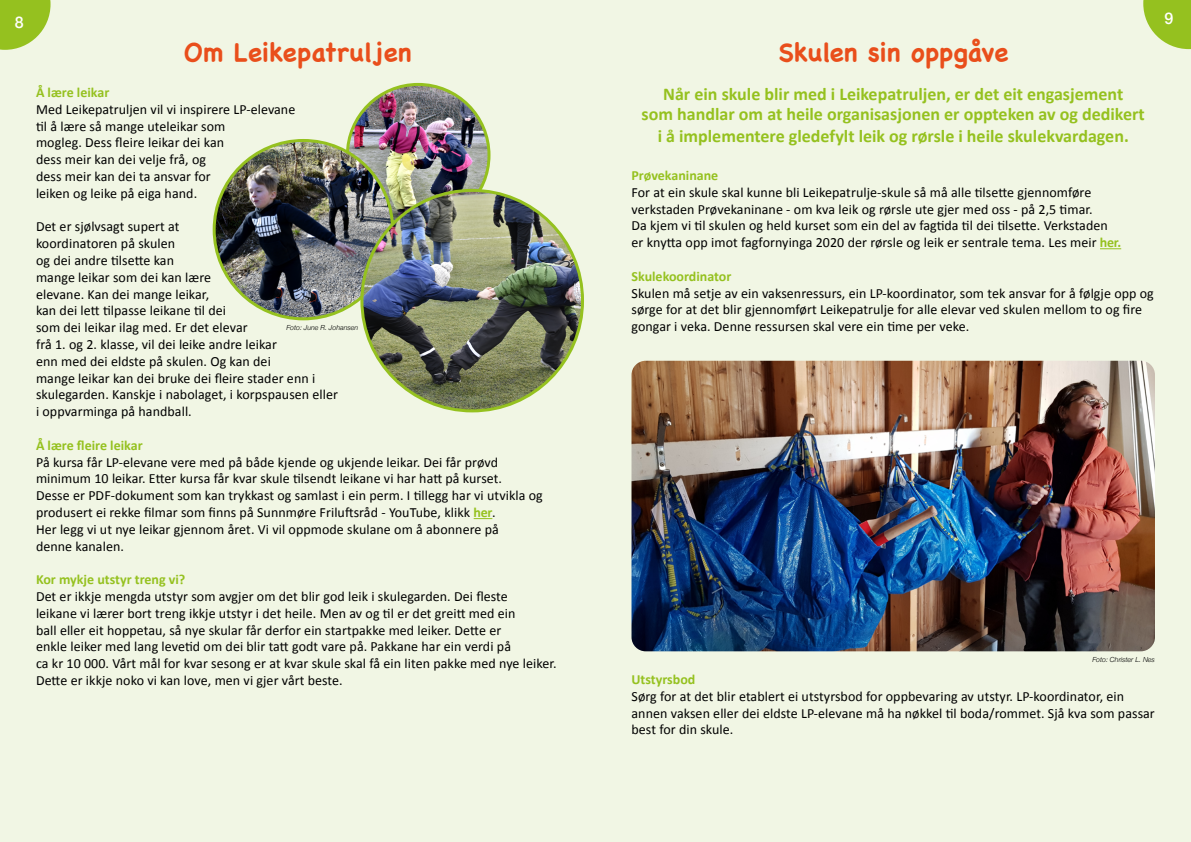
<style>
.page{position:relative;width:1191px;height:842px;background:#f1f6e4}
.page>*{position:absolute;margin:0;border:0;box-sizing:border-box;transform-origin:0 0}
.t1{font:700 26px "Chalkboard SE";color:#e94e1b}
.t2{font:700 18px/20px "Calibri";color:#95c11f;text-align:center}
.t3{font:500 16px "Helvetica Neue";color:#fff}
.t4{font:14px/16.8px "Calibri";letter-spacing:.005em;color:#000}
.t5{font:700 14px "Calibri";color:#95c11f}
.t6{font:italic 300 7px "Helvetica Neue";color:#000}
.s1{font-weight:700;color:#95c11f}
</style>
<div class="page">
<img style="left:347px;top:84px;width:142px;height:107px">
<img style="left:214px;top:140px;width:178px;height:179px;border-radius:89px">
<img style="left:362px;top:191px;width:220px;height:220px">
<img style="left:631px;top:361px;width:524px;height:290px">
<svg style="left:0;top:0;width:51px;height:50px"></svg>
<svg style="left:1143px;top:0;width:48px;height:49px"></svg>
<svg style="left:1100px;top:248px;width:21px;height:1px"></svg>
<svg style="left:473px;top:518px;width:19px;height:1px"></svg>
<p class="t3" style="left:15px;top:9px;width:10px">8</p>
<p class="t3" style="left:1164px;top:6px;width:10px">9</p>
<h1 class="t1" style="left:778px;top:37px;width:232px">Skulen sin oppgåve</h1>
<p class="t2" style="left:641px;top:83px;width:504px">Når ein skule blir med i Leikepatruljen, er det eit engasjement<br>som handlar om at heile organisasjonen er oppteken av og dedikert</p>
<p class="t2" style="left:657px;top:125px;width:472px">i å implementere gledefylt leik og rørsle i heile skulekvardagen.</p>
<p class="t5" style="left:631px;top:165px;width:88px">Prøvekaninane</p>
<p class="t4" style="left:631px;top:183px;width:491px">For at ein skule skal kunne bli Leikepatrulje-skule så må alle tilsette gjennomføre verkstaden Prøvekaninane - om kva leik og rørsle ute gjer med oss - på 2,5 timar.<br>Da kjem vi til skulen og held kurset som ein del av fagtida til dei tilsette. Verkstaden er knytta opp imot fagfornyinga 2020 der rørsle og leik er sentrale tema. Les meir <span class="s1">her.</span></p>
<p class="t5" style="left:631px;top:266px;width:101px">Skulekoordinator</p>
<p class="t4" style="left:631px;top:284px;width:524px">Skulen må setje av ein vaksenressurs, ein LP-koordinator, som tek ansvar for å følgje opp og sørge for at det blir gjennomført Leikepatrulje for alle elevar ved skulen mellom to og fire gongar i veka. Denne ressursen skal vere ein time per veke.</p>
<h1 class="t1" style="left:184px;top:37px;width:229px">Om Leikepatruljen</h1>
<p class="t5" style="left:36px;top:82px;width:75px">Å lære leikar</p>
<p class="t4" style="left:36px;top:100px;width:261px">Med Leikepatruljen vil vi inspirere LP-elevane til å lære så mange uteleikar som<br>mogleg. Dess fleire leikar dei kan<br>dess meir kan dei velje frå, og<br>dess meir kan dei ta ansvar for<br>leiken og leike på eiga hand.</p>
<p class="t4" style="left:36px;top:218px;width:304px">Det er sjølvsagt supert at<br>koordinatoren på skulen<br>og dei andre tilsette kan<br>mange leikar som dei kan lære<br>elevane. Kan dei mange leikar,<br>kan dei lett tilpasse leikane til dei<br>som dei leikar ilag med. Er det elevar<br>frå 1. og 2. klasse, vil dei leike andre leikar<br>enn med dei eldste på skulen. Og kan dei<br>mange leikar kan dei bruke dei fleire stader enn i skulegarden. Kanskje i nabolaget, i korpspausen eller i oppvarminga på handball.</p>
<p class="t5" style="left:36px;top:435px;width:108px">Å lære fleire leikar</p>
<p class="t4" style="left:36px;top:453px;width:508px">På kursa får LP-elevane vere med på både kjende og ukjende leikar. Dei får prøvd minimum 10 leikar. Etter kursa får kvar skule tilsendt leikane vi har hatt på kurset.<br>Desse er PDF-dokument som kan trykkast og samlast i ein perm. I tillegg har vi utvikla og produsert ei rekke filmar som finns på Sunnmøre Friluftsråd - YouTube, klikk <span class="s1">her</span>.<br>Her legg vi ut nye leikar gjennom året. Vi vil oppmode skulane om å abonnere på<br>denne kanalen.</p>
<p class="t5" style="left:36px;top:570px;width:151px">Kor mykje utstyr treng vi?</p>
<p class="t4" style="left:36px;top:588px;width:522px">Det er ikkje mengda utstyr som avgjer om det blir god leik i skulegarden. Dei fleste<br>leikane vi lærer bort treng ikkje utstyr i det heile. Men av og til er det greitt med ein<br>ball eller eit hoppetau, så nye skular får derfor ein startpakke med leiker. Dette er<br>enkle leiker med lang levetid om dei blir tatt godt vare på. Pakkane har ein verdi på<br>ca kr 10 000. Vårt mål for kvar sesong er at kvar skule skal få ein liten pakke med nye leiker.<br>Dette er ikkje noko vi kan love, men vi gjer vårt beste.</p>
<p class="t6" style="left:286px;top:322px;width:73px">Foto: June R. Johansen</p>
<p class="t6" style="left:1092px;top:653px;width:64px">Foto: Christer L. Nes</p>
<p class="t5" style="left:631px;top:669px;width:65px">Utstyrsbod</p>
<p class="t4" style="left:631px;top:687px;width:525px">Sørg for at det blir etablert ei utstyrsbod for oppbevaring av utstyr. LP-koordinator, ein annen vaksen eller dei eldste LP-elevane må ha nøkkel til boda/rommet. Sjå kva som passar best for din skule.</p>
</div>
